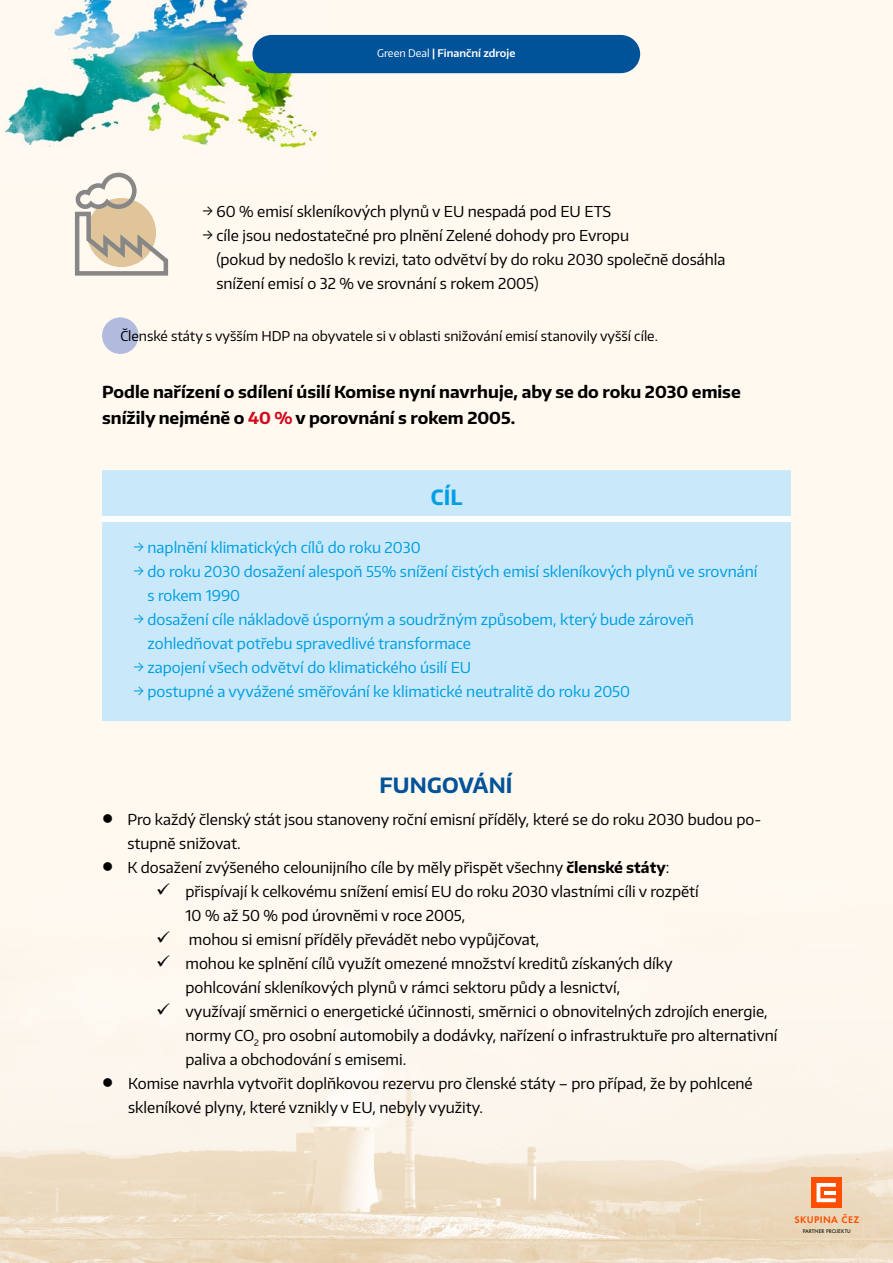
<style>
.page{position:relative;width:893px;height:1263px;background:#fff}
.page>*{position:absolute;margin:0;border:0;box-sizing:border-box;transform-origin:0 0}
.N3{font:700 21px "Encode Sans Normal";letter-spacing:.01em;color:#005299}
.N3-2{font:700 21px "Encode Sans Normal";color:#009fe3}
.t1{font:700 16.5px/25.5px "Encode Sans Normal";color:#000}
.Text_zaklad{font:15px/24px "Encode Sans Normal";color:#000}
.Text_zaklad-2{font:15px/24px "Encode Sans Normal";color:#009fe3}
.t2{font:13.5px "Encode Sans Normal";color:#000}
.t3{font:600 10.5px "Encode Sans Normal";color:#fff}
.t4{font:600 10.05px "Futura CEZOT";letter-spacing:.04em;color:#ff4e00}
.t5{font:500 5.55px "Futura CEZOT";letter-spacing:.015em;color:#171714}
.s1{font-weight:400}
.s2{color:#d2091e}
.s3{font-weight:700}
</style>
<div class="page">
<div style="left:0;top:0;width:893px;height:878px;background:#fff9f0"></div>
<img style="left:0;top:0;width:325px;height:186px">
<img style="left:0;top:878px;width:893px;height:385px">
<div style="left:811px;top:1177px;width:31px;height:31px;background:#ff4e00"></div>
<svg style="left:816px;top:1183px;width:20px;height:19px"></svg>
<div style="left:252px;top:35px;width:388px;height:38px;background:#005299"></div>
<div style="left:102px;top:470px;width:689px;height:251px;background:#c9e9fb"></div>
<div style="left:102px;top:516px;width:689px;height:6px;background:#fff"></div>
<svg style="left:73px;top:170px;width:99px;height:108px"></svg>
<div style="left:102px;top:317px;width:37px;height:37px;background:#b1bbdd;border-radius:50%"></div>
<p class="t3" style="left:377px;top:46px;width:140px"><span class="s1">Green Deal</span> | Finanční zdroje</p>
<p class="Text_zaklad" style="left:202px;top:198px;width:410px">→ 60 % emisí skleníkových plynů v EU nespadá pod EU ETS</p>
<p class="Text_zaklad" style="left:216px;top:222px;width:511px;text-indent:-14px">→ cíle jsou nedostatečné pro plnění Zelené dohody pro Evropu<br>(pokud by nedošlo k revizi, tato odvětví by do roku 2030 společně dosáhla snížení emisí o 32 % ve srovnání s rokem 2005)</p>
<p class="t2" style="left:120px;top:327px;width:539px">Členské státy s vyšším HDP na obyvatele si v oblasti snižování emisí stanovily vyšší cíle.</p>
<p class="t1" style="left:102px;top:379px;width:640px">Podle nařízení o sdílení úsilí Komise nyní navrhuje, aby se do roku 2030 emise snížily nejméně o <span class="s2">40 %</span> v porovnání s rokem 2005.</p>
<p class="N3-2" style="left:431px;top:483px;width:33px">CÍL</p>
<p class="Text_zaklad-2" style="left:134px;top:534px;width:289px">→ naplnění klimatických cílů do roku 2030</p>
<p class="Text_zaklad-2" style="left:148px;top:558px;width:611px;text-indent:-14px">→ do roku 2030 dosažení alespoň 55% snížení čistých emisí skleníkových plynů ve srovnání s rokem 1990</p>
<p class="Text_zaklad-2" style="left:148px;top:606px;width:548px;text-indent:-14px">→ dosažení cíle nákladově úsporným a soudržným způsobem, který bude zároveň zohledňovat potřebu spravedlivé transformace</p>
<p class="Text_zaklad-2" style="left:134px;top:654px;width:339px">→ zapojení všech odvětví do klimatického úsilí EU</p>
<p class="Text_zaklad-2" style="left:134px;top:678px;width:498px">→ postupné a vyvážené směřování ke klimatické neutralitě do roku 2050</p>
<p class="N3" style="left:379px;top:771px;width:135px">FUNGOVÁNÍ</p>
<p class="Text_zaklad" style="left:127px;top:807px;width:635px;text-indent:-25px">● Pro každý členský stát jsou stanoveny roční emisní příděly, které se do roku 2030 budou po&shy;stupně snižovat.</p>
<p class="Text_zaklad" style="left:102px;top:855px;width:569px">● K dosažení zvýšeného celounijního cíle by měly přispět všechny <span class="s3">členské státy</span>:</p>
<p class="Text_zaklad" style="left:186px;top:879px;width:515px;text-indent:-30px">✓ přispívají k celkovému snížení emisí EU do roku 2030 vlastními cíli v rozpětí<br>10 % až 50 % pod úrovněmi v roce 2005,</p>
<p class="Text_zaklad" style="left:156px;top:927px;width:385px">✓ mohou si emisní příděly převádět nebo vypůjčovat,</p>
<p class="Text_zaklad" style="left:186px;top:951px;width:488px;text-indent:-30px">✓ mohou ke splnění cílů využít omezené množství kreditů získaných díky pohlcování skleníkových plynů v rámci sektoru půdy a lesnictví,</p>
<p class="Text_zaklad" style="left:186px;top:999px;width:593px;text-indent:-30px">✓ využívají směrnici o energetické účinnosti, směrnici o obnovitelných zdrojích energie, normy CO<sub>2</sub> pro osobní automobily a dodávky, nařízení o infrastruktuře pro alternativní paliva a obchodování s emisemi.</p>
<p class="Text_zaklad" style="left:128px;top:1071px;width:626px;text-indent:-26px">● Komise navrhla vytvořit doplňkovou rezervu pro členské státy – pro případ, že by pohlcené skleníkové plyny, které vznikly v EU, nebyly využity.</p>
<p class="t4" style="left:794px;top:1214px;width:66px">SKUPINA ČEZ</p>
<p class="t5" style="left:803px;top:1228px;width:50px">PARTNER PROJEKTU</p>
</div>
